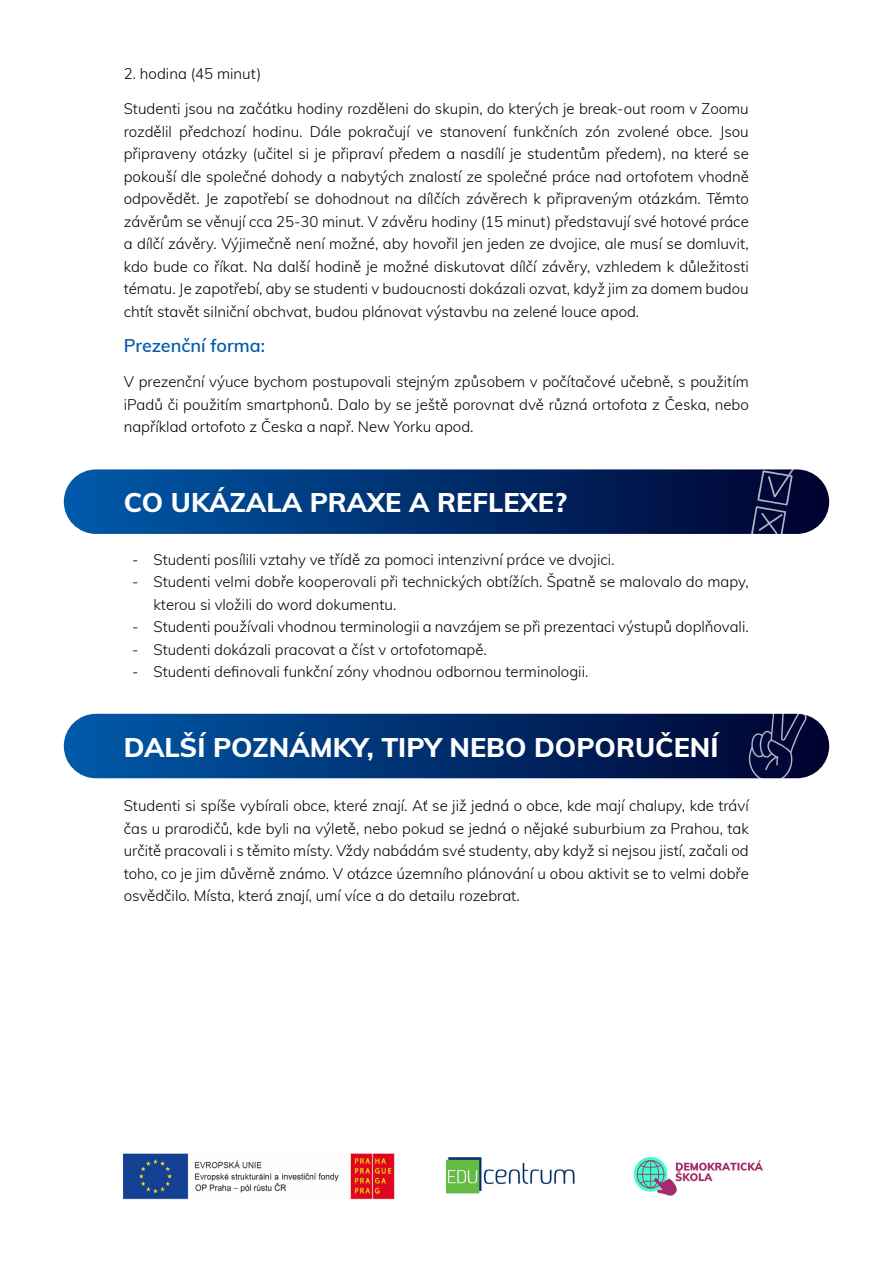
<style>
.page{position:relative;width:893px;height:1263px;background:#fff}
.page>*{position:absolute;margin:0;border:0;box-sizing:border-box;transform-origin:0 0}
.t1{font:800 27px "Muli";color:#fff}
.t2{font:600 18px "Muli";color:#005aaa}
.t3{font:300 15px/22.5px "Muli";color:#000;text-align:justify}
</style>
<div class="page">
<div style="left:64px;top:469px;width:765px;height:65px;background:linear-gradient(to right,#005aaa,#00012e);border-radius:32px"></div>
<img style="left:124px;top:1154px;width:271px;height:45px">
<img style="left:447px;top:1157px;width:128px;height:37px">
<img style="left:633px;top:1157px;width:130px;height:39px">
<div style="left:64px;top:714px;width:765px;height:64px;background:linear-gradient(to right,#005aaa,#00012e);border-radius:32px"></div>
<svg style="left:751px;top:469px;width:48px;height:65px"></svg>
<svg style="left:749px;top:713px;width:58px;height:66px"></svg>
<p class="t3" style="left:124px;top:62px;width:139px">2. hodina (45 minut)</p>
<p class="t3" style="left:124px;top:97px;width:626px">Studenti jsou na začátku hodiny rozděleni do skupin, do kterých je break-out room v Zoomu rozdělil předchozí hodinu. Dále pokračují ve stanovení funkčních zón zvolené obce. Jsou připraveny otázky (učitel si je připraví předem a nasdílí je studentům předem), na které se pokouší dle společné dohody a nabytých znalostí ze společné práce nad ortofotem vhodně odpovědět. Je zapotřebí se dohodnout na dílčích závěrech k připraveným otázkám. Těmto závěrům se věnují cca 25-30 minut. V závěru hodiny (15 minut) představují své hotové práce a dílčí závěry. Výjimečně není možné, aby hovořil jen jeden ze dvojice, ale musí se domluvit, kdo bude co říkat. Na další hodině je možné diskutovat dílčí závěry, vzhledem k důležitosti tématu. Je zapotřebí, aby se studenti v budoucnosti dokázali ozvat, když jim za domem budou chtít stavět silniční obchvat, budou plánovat výstavbu na zelené louce apod.</p>
<p class="t2" style="left:124px;top:332px;width:143px">Prezenční forma:</p>
<p class="t3" style="left:124px;top:370px;width:626px">V prezenční výuce bychom postupovali stejným způsobem v počítačové učebně, s použitím iPadů či použitím smartphonů. Dalo by se ještě porovnat dvě různá ortofota z Česka, nebo například ortofoto z Česka a např. New Yorku apod.</p>
<h1 class="t1" style="left:124px;top:483px;width:445px">CO UKÁZALA PRAXE A REFLEXE?</h1>
<p class="t3" style="left:132px;top:547px;width:484px">- Studenti posílili vztahy ve třídě za pomoci intenzivní práce ve dvojici.</p>
<p class="t3" style="left:154px;top:570px;width:597px;text-indent:-21px">- Studenti velmi dobře kooperovali při technických obtížích. Špatně se malovalo do mapy, kterou si vložili do word dokumentu.</p>
<p class="t3" style="left:132px;top:615px;width:618px">- Studenti používali vhodnou terminologii a navzájem se při prezentaci výstupů doplňovali.</p>
<p class="t3" style="left:132px;top:637px;width:356px">- Studenti dokázali pracovat a číst v ortofotomapě.</p>
<p class="t3" style="left:132px;top:660px;width:458px">- Studenti definovali funkční zóny vhodnou odbornou terminologii.</p>
<h1 class="t1" style="left:124px;top:727px;width:596px">DALŠÍ POZNÁMKY, TIPY NEBO DOPORUČENÍ</h1>
<p class="t3" style="left:124px;top:794px;width:626px">Studenti si spíše vybírali obce, které znají. Ať se již jedná o obce, kde mají chalupy, kde tráví čas u prarodičů, kde byli na výletě, nebo pokud se jedná o nějaké suburbium za Prahou, tak určitě pracovali i s těmito místy. Vždy nabádám své studenty, aby když si nejsou jistí, začali od toho, co je jim důvěrně známo. V otázce územního plánování u obou aktivit se to velmi dobře osvědčilo. Místa, která znají, umí více a do detailu rozebrat.</p>
</div>
